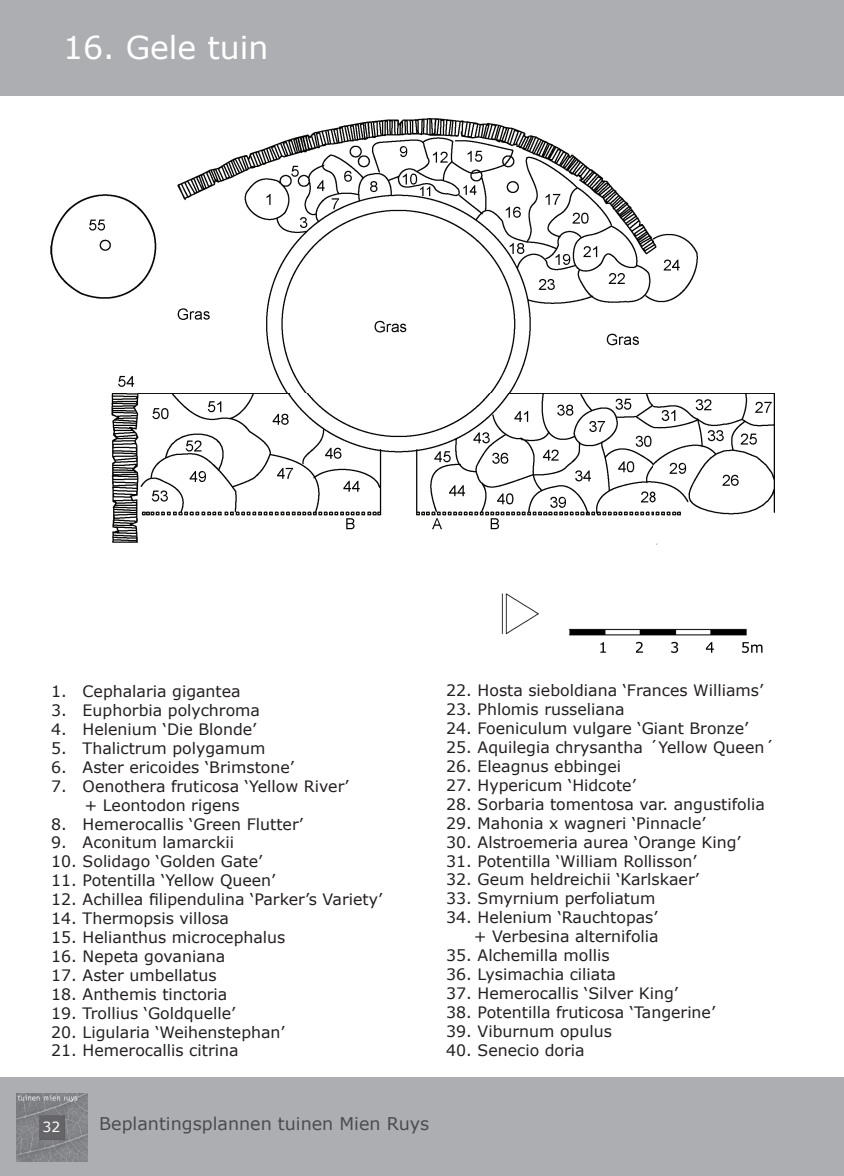
<style>
.page{position:relative;width:844px;height:1176px;background:#fff}
.page>*{position:absolute;margin:0;border:0;box-sizing:border-box;transform-origin:0 0}
.t1{font:31.5px "Verdana";color:#fff}
.t2{font:17.5px "Verdana";color:#4b4c4d}
.t3{font:15.75px/18.9px "Verdana";color:#231f20}
.t4{font:14px "Verdana";color:#fff}
</style>
<div class="page">
<div style="left:0;top:1077px;width:843px;height:99px;background:#adaeb2"></div>
<div style="left:0;top:0;width:843px;height:96px;background:#adaeb2"></div>
<img style="left:16px;top:1093px;width:71px;height:68px">
<img style="left:51px;top:118px;width:723px;height:427px">
<img style="left:569px;top:628px;width:194px;height:26px">
<img style="left:501px;top:593px;width:38px;height:42px">
<h1 class="t1" style="left:63px;top:26px;width:207px">16. Gele tuin</h1>
<p class="t3" style="left:51px;top:682px;width:191px">1. Cephalaria gigantea</p>
<p class="t3" style="left:51px;top:701px;width:210px">3. Euphorbia polychroma</p>
<p class="t3" style="left:51px;top:719px;width:207px">4. Helenium ‘Die Blonde’</p>
<p class="t3" style="left:51px;top:738px;width:216px">5. Thalictrum polygamum</p>
<p class="t3" style="left:51px;top:757px;width:244px">6. Aster ericoides ‘Brimstone’</p>
<p class="t3" style="left:84px;top:776px;width:266px;text-indent:-33px">7. Oenothera fruticosa ‘Yellow River’ + Leontodon rigens</p>
<p class="t3" style="left:51px;top:814px;width:253px">8. Hemerocallis ‘Green Flutter’</p>
<p class="t3" style="left:51px;top:833px;width:184px">9. Aconitum lamarckii</p>
<p class="t3" style="left:51px;top:852px;width:213px">10. Solidago ‘Golden Gate’</p>
<p class="t3" style="left:51px;top:871px;width:226px">11. Potentilla ‘Yellow Queen’</p>
<p class="t3" style="left:51px;top:890px;width:332px">12. Achillea filipendulina ‘Parker’s Variety’</p>
<p class="t3" style="left:51px;top:908px;width:179px">14. Thermopsis villosa</p>
<p class="t3" style="left:51px;top:927px;width:236px">15. Helianthus microcephalus</p>
<p class="t3" style="left:51px;top:946px;width:175px">16. Nepeta govaniana</p>
<p class="t3" style="left:51px;top:965px;width:167px">17. Aster umbellatus</p>
<p class="t3" style="left:51px;top:984px;width:178px">18. Anthemis tinctoria</p>
<p class="t3" style="left:51px;top:1003px;width:186px">19. Trollius ‘Goldquelle’</p>
<p class="t3" style="left:51px;top:1022px;width:235px">20. Ligularia ‘Weihenstephan’</p>
<p class="t3" style="left:51px;top:1041px;width:189px">21. Hemerocallis citrina</p>
<p class="t3" style="left:446px;top:681px;width:319px">22. Hosta sieboldiana ‘Frances Williams’</p>
<p class="t3" style="left:446px;top:700px;width:180px">23. Phlomis russeliana</p>
<p class="t3" style="left:446px;top:719px;width:304px">24. Foeniculum vulgare ‘Giant Bronze’</p>
<p class="t3" style="left:446px;top:738px;width:330px">25. Aquilegia chrysantha ´Yellow Queen´</p>
<p class="t3" style="left:446px;top:756px;width:176px">26. Eleagnus ebbingei</p>
<p class="t3" style="left:446px;top:775px;width:191px">27. Hypericum ‘Hidcote’</p>
<p class="t3" style="left:446px;top:794px;width:320px">28. Sorbaria tomentosa var. angustifolia</p>
<p class="t3" style="left:446px;top:813px;width:261px">29. Mahonia x wagneri ‘Pinnacle’</p>
<p class="t3" style="left:446px;top:832px;width:296px">30. Alstroemeria aurea ‘Orange King’</p>
<p class="t3" style="left:446px;top:851px;width:252px">31. Potentilla ‘William Rollisson’</p>
<p class="t3" style="left:446px;top:870px;width:254px">32. Geum heldreichii ‘Karlskaer’</p>
<p class="t3" style="left:446px;top:889px;width:211px">33. Smyrnium perfoliatum</p>
<p class="t3" style="left:446px;top:908px;width:214px;text-align:right">34. Helenium ‘Rauchtopas’ + Verbesina alternifolia</p>
<p class="t3" style="left:446px;top:945px;width:165px">35. Alchemilla mollis</p>
<p class="t3" style="left:446px;top:964px;width:171px">36. Lysimachia ciliata</p>
<p class="t3" style="left:446px;top:983px;width:233px">37. Hemerocallis ‘Silver King’</p>
<p class="t3" style="left:446px;top:1002px;width:270px">38. Potentilla fruticosa ‘Tangerine’</p>
<p class="t3" style="left:446px;top:1021px;width:167px">39. Viburnum opulus</p>
<p class="t3" style="left:446px;top:1040px;width:140px">40. Senecio doria</p>
<p class="t4" style="left:43px;top:1117px;width:19px">32</p>
<p class="t2" style="left:99px;top:1111px;width:331px">Beplantingsplannen tuinen Mien Ruys</p>
</div>
